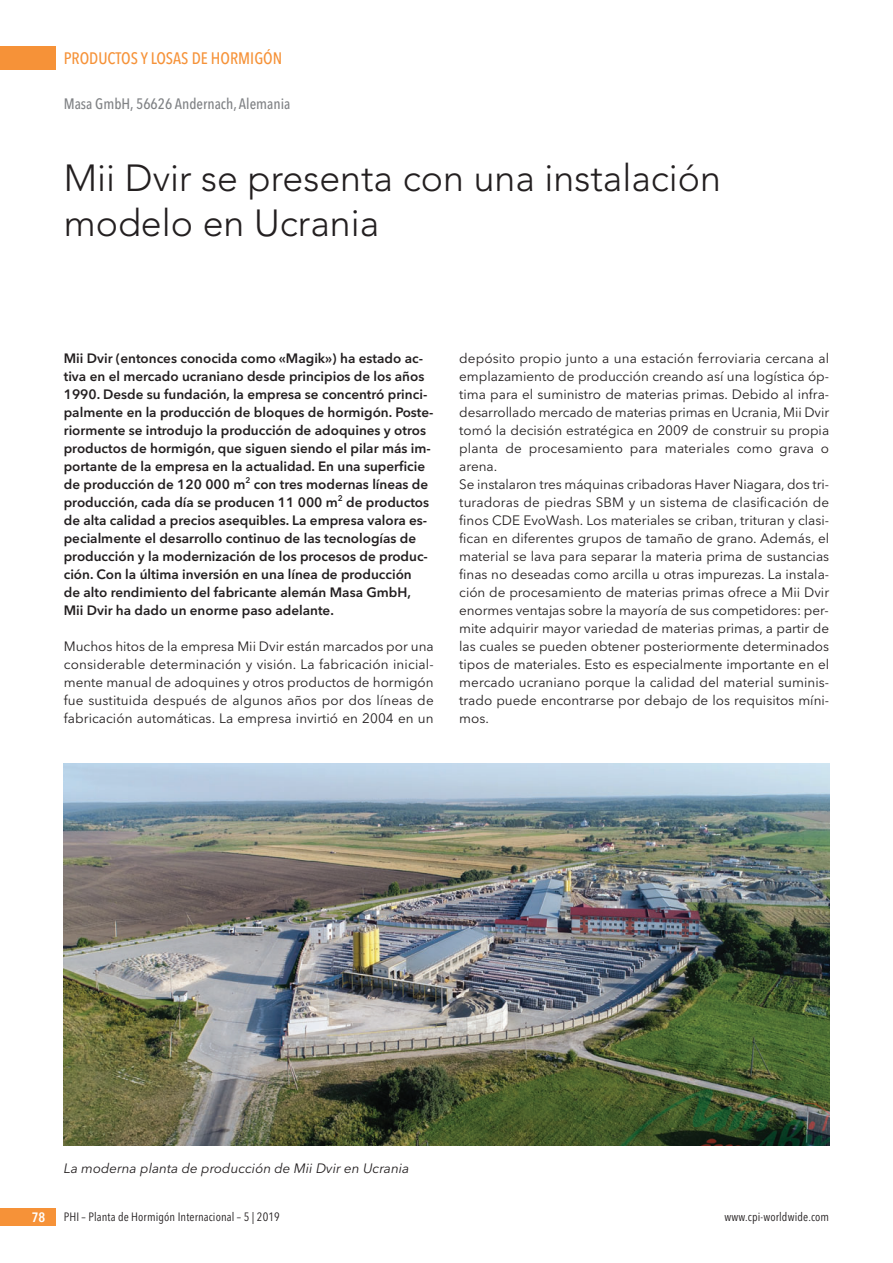
<style>
.page{position:relative;width:893px;height:1263px;background:#fff}
.page>*{position:absolute;margin:0;border:0;box-sizing:border-box;transform-origin:0 0}
.t1{font:300 37.5px/45px "Avenir";color:#231f20}
.t2{font:500 16.5px "Avenir Next Condensed";color:#f69238}
.t3{font:500 15px "Avenir Next Condensed";color:#808285}
.t4{font:13.5px/18px "Avenir Next";color:#231f20;text-align:justify}
.t5{font:600 13.5px/18px "Avenir Next";color:#231f20}
.t6{font:italic 13.5px "Avenir Next";color:#231f20}
.t7{font:600 13.5px "Avenir Next Condensed";color:#fff}
.t8{font:12px "Avenir Next Condensed";letter-spacing:.01em;color:#231f20}
</style>
<div class="page">
<img style="left:64px;top:763px;width:765px;height:382px">
<div style="left:0;top:47px;width:55px;height:23px;background:#f69238"></div>
<div style="left:0;top:1208px;width:55px;height:18px;background:#f69238"></div>
<p class="t2" style="left:64px;top:48px;width:220px">PRODUCTOS Y LOSAS DE HORMIGÓN</p>
<p class="t3" style="left:64px;top:95px;width:228px">Masa GmbH, 56626 Andernach, Alemania</p>
<h1 class="t1" style="left:64px;top:155px;width:659px">Mii Dvir se presenta con una instalación modelo en Ucrania</h1>
<p class="t5" style="left:64px;top:350px;width:371px">Mii Dvir (entonces conocida como «Magik») ha estado ac&shy;tiva en el mercado ucraniano desde principios de los años 1990. Desde su fundación, la empresa se concentró princi&shy;palmente en la producción de bloques de hormigón. Poste&shy;riormente se introdujo la producción de adoquines y otros productos de hormigón, que siguen siendo el pilar más im&shy;portante de la empresa en la actualidad. En una superficie de producción de 120 000 m<sup>2</sup> con tres modernas líneas de producción, cada día se producen 11 000 m<sup>2</sup> de productos de alta calidad a precios asequibles. La empresa valora es&shy;pecialmente el desarrollo continuo de las tecnologías de producción y la modernización de los procesos de produc&shy;ción. Con la última inversión en una línea de producción<br>de alto rendimiento del fabricante alemán Masa GmbH, Mii Dvir ha dado un enorme paso adelante.</p>
<p class="t4" style="left:64px;top:638px;width:371px">Muchos hitos de la empresa Mii Dvir están marcados por una considerable determinación y visión. La fabricación inicial&shy;mente manual de adoquines y otros productos de hormigón fue sustituida después de algunos años por dos líneas de fabricación automáticas. La empresa invirtió en 2004 en un</p>
<p class="t4" style="left:459px;top:350px;width:371px;text-align:left">depósito propio junto a una estación ferroviaria cercana al emplazamiento de producción creando así una logística óp&shy;tima para el suministro de materias primas. Debido al infra&shy;desarrollado mercado de materias primas en Ucrania, Mii Dvir tomó la decisión estratégica en 2009 de construir su propia planta de procesamiento para materiales como grava o arena.<br>Se instalaron tres máquinas cribadoras Haver Niagara, dos tri&shy;turadoras de piedras SBM y un sistema de clasificación de finos CDE EvoWash. Los materiales se criban, trituran y clasi&shy;fican en diferentes grupos de tamaño de grano. Además, el material se lava para separar la materia prima de sustancias finas no deseadas como arcilla u otras impurezas. La instala&shy;ción de procesamiento de materias primas ofrece a Mii Dvir enormes ventajas sobre la mayoría de sus competidores: per&shy;mite adquirir mayor variedad de materias primas, a partir de las cuales se pueden obtener posteriormente determinados tipos de materiales. Esto es especialmente importante en el mercado ucraniano porque la calidad del material suminis&shy;trado puede encontrarse por debajo de los requisitos míni&shy;mos.</p>
<p class="t6" style="left:64px;top:1160px;width:347px">La moderna planta de producción de Mii Dvir en Ucrania</p>
<p class="t7" style="left:32px;top:1209px;width:15px">78</p>
<p class="t8" style="left:64px;top:1211px;width:218px">PHI – Planta de Hormigón Internacional – 5 | 2019</p>
<p class="t8" style="left:725px;top:1211px;width:106px">www.cpi-worldwide.com</p>
</div>
